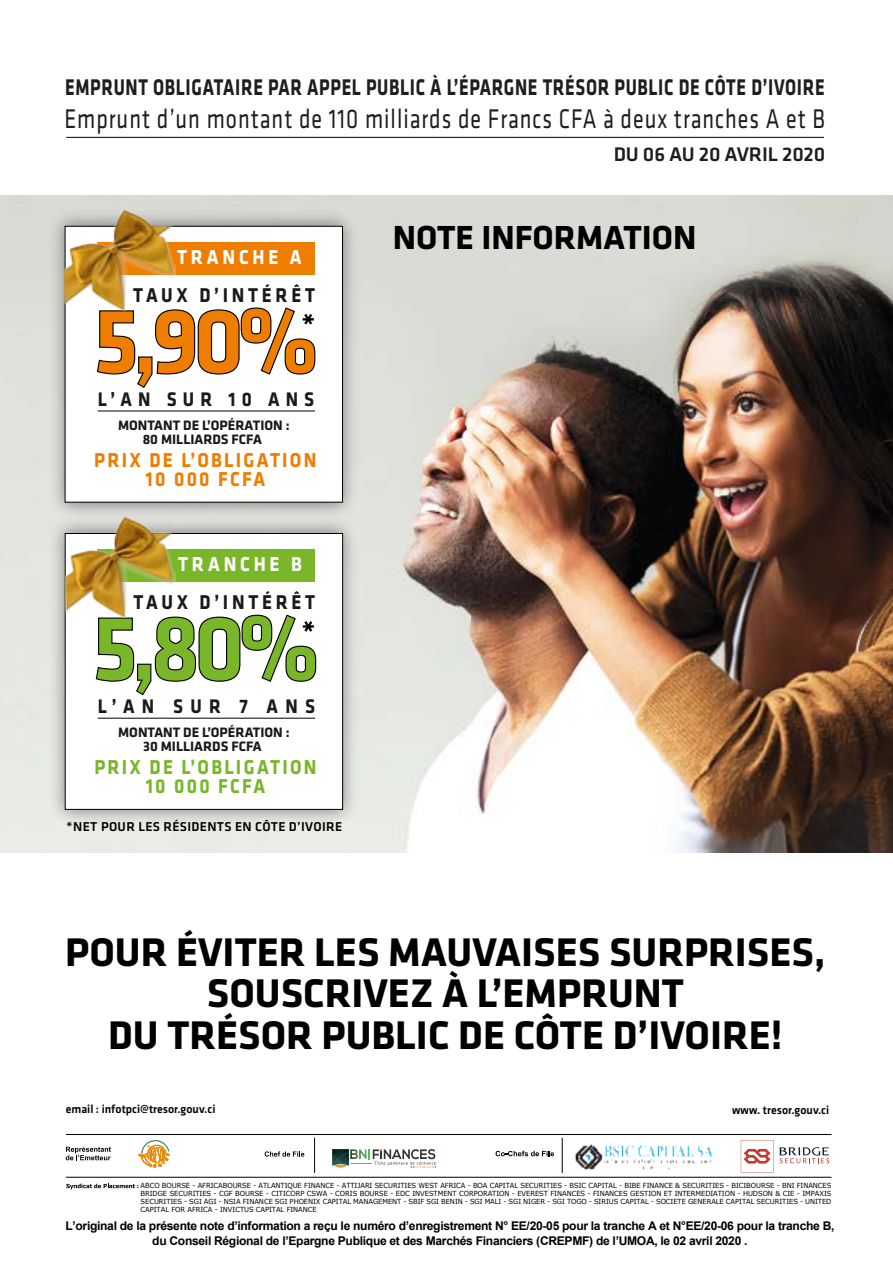
<style>
.page{position:relative;width:893px;height:1263px;background:#fff}
.page>*{position:absolute;margin:0;border:0;box-sizing:border-box;transform-origin:0 0}
.t1{font:700 96.15px "Klavika";color:#ef7d00;scale:.96 1}
.t2{font:700 96.15px "Klavika";color:#7ab62a;scale:.96 1}
.t3{font:700 41.4px/41.4px "Klavika";color:#000;text-align:center}
.t4{font:700 34.65px "Klavika";color:#000}
.t5{font:28.05px "Klavika";letter-spacing:.045em;color:#1e1e1c;scale:.78 1}
.t6{font:700 23.55px "Klavika";letter-spacing:.035em;color:#1e1e1c;scale:.77 1}
.t7{font:700 20.85px/18.8px "Klavika";letter-spacing:.12em;color:#ef7d00;text-align:center;scale:.9 1}
.t8{font:700 20.85px/18.8px "Klavika";letter-spacing:.12em;color:#7ab62a;text-align:center;scale:.9 1}
.t9{font:700 20.85px "Klavika";letter-spacing:.2em;color:#fff;scale:.9 1}
.t10{font:700 20.7px "Klavika";letter-spacing:.2em;color:#1b1919;scale:.9 1}
.t11{font:700 20.4px "Klavika";letter-spacing:.335em;color:#1b1919;scale:.9 1}
.t12{font:500 20.4px "Klavika";letter-spacing:-.015em;color:#1e1e1c}
.t13{font:700 14.1px/14.1px "Klavika";color:#1b181c;text-align:center}
.t14{font:500 13.2px "Klavika";letter-spacing:.025em;color:#000}
.t15{font:700 12px/14.4px "Arial";letter-spacing:-.025em;color:#000;text-align:center}
.t16{font:500 12px "Klavika";color:#000}
.t17{font:6.9px/8.1px "Verdana";letter-spacing:-.01em;color:#000;text-align:justify}
</style>
<div class="page">
<img style="left:0;top:195px;width:893px;height:658px">
<hr style="left:66px;top:137px;width:758px;height:1px;background:#1e1e1c">
<img style="left:42px;top:203px;width:325px;height:307px">
<div style="left:65px;top:226px;width:277px;height:276px;background:#fff"></div>
<div style="left:65px;top:226px;width:278px;height:276px;border:1px solid #000"></div>
<div style="left:98px;top:242px;width:217px;height:32px;background:#ef7d00"></div>
<svg style="left:96px;top:307px;width:220px;height:81px"></svg>
<hr style="left:98px;top:410px;width:217px;height:2px;background:#1e1e1c">
<img style="left:65px;top:209px;width:110px;height:102px">
<img style="left:42px;top:510px;width:325px;height:323px">
<div style="left:65px;top:533px;width:278px;height:276px;background:#fff"></div>
<div style="left:65px;top:533px;width:278px;height:277px;border:1px solid #000"></div>
<div style="left:98px;top:549px;width:217px;height:32px;background:#7ab62a"></div>
<svg style="left:95px;top:614px;width:222px;height:82px"></svg>
<hr style="left:98px;top:718px;width:217px;height:1px;background:#1e1e1c">
<img style="left:65px;top:517px;width:110px;height:101px">
<hr style="left:66px;top:1177px;width:765px;height:1px;background:#000">
<svg style="left:66px;top:1146px;width:45px;height:14px"></svg>
<svg style="left:138px;top:1140px;width:32px;height:27px"></svg>
<hr style="left:66px;top:1134px;width:765px;height:1px;background:#000">
<svg style="left:66px;top:1184px;width:72px;height:5px"></svg>
<hr style="left:562px;top:1138px;width:1px;height:35px;background:#000">
<svg style="left:496px;top:1151px;width:58px;height:5px"></svg>
<hr style="left:314px;top:1138px;width:1px;height:35px;background:#000">
<svg style="left:265px;top:1151px;width:39px;height:6px"></svg>
<svg style="left:332px;top:1149px;width:104px;height:19px"></svg>
<img style="left:575px;top:1144px;width:138px;height:26px">
<svg style="left:741px;top:1140px;width:32px;height:32px"></svg>
<svg style="left:779px;top:1147px;width:50px;height:16px"></svg>
<h3 class="t6" style="left:65px;top:75px;width:988px">EMPRUNT OBLIGATAIRE PAR APPEL PUBLIC À L’ÉPARGNE TRÉSOR PUBLIC DE CÔTE D’IVOIRE</h3>
<h3 class="t5" style="left:64px;top:104px;width:977px">Emprunt d’un montant de 110 milliards de Francs CFA à deux tranches A et B</h3>
<h3 class="t9" style="left:177px;top:246px;width:140px">TRANCHE A</h3>
<h3 class="t10" style="left:133px;top:284px;width:203px">TAUX D’INTÉRÊT</h3>
<h1 class="t1" style="left:93px;top:289px;width:237px">5 ,9 0 %</h1>
<h3 class="t11" style="left:98px;top:388px;width:242px">L’AN SUR 10 ANS</h3>
<h3 class="t13" style="left:118px;top:419px;width:173px">MONTANT DE L’OPÉRATION :<br>80 MILLIARDS FCFA</h3>
<h3 class="t7" style="left:94px;top:451px;width:248px">PRIX DE L’OBLIGATION<br>10 000 FCFA</h3>
<h3 class="t9" style="left:178px;top:553px;width:139px">TRANCHE B</h3>
<h3 class="t10" style="left:133px;top:591px;width:203px">TAUX D’INTÉRÊT</h3>
<h1 class="t2" style="left:92px;top:596px;width:239px">5 ,8 0 %</h1>
<h3 class="t11" style="left:98px;top:695px;width:243px">L’AN SUR 7 ANS</h3>
<h3 class="t13" style="left:118px;top:726px;width:173px">MONTANT DE L’OPÉRATION :<br>30 MILLIARDS FCFA</h3>
<h3 class="t8" style="left:94px;top:758px;width:248px">PRIX DE L’OBLIGATION<br>10 000 FCFA</h3>
<h3 class="t14" style="left:66px;top:819px;width:277px">*NET POUR LES RÉSIDENTS EN CÔTE D’IVOIRE</h3>
<h3 class="t12" style="left:614px;top:143px;width:213px">DU 06 AU 20 AVRIL 2020</h3>
<h3 class="t4" style="left:393px;top:219px;width:305px">NOTE INFORMATION</h3>
<h2 class="t3" style="left:65px;top:932px;width:762px">POUR ÉVITER LES MAUVAISES SURPRISES,<br>SOUSCRIVEZ À L’EMPRUNT<br>DU TRÉSOR PUBLIC DE CÔTE D’IVOIRE!</h2>
<h3 class="t16" style="left:66px;top:1103px;width:151px">email : infotpci@tresor.gouv.ci</h3>
<h3 class="t16" style="left:732px;top:1103px;width:99px">www. tresor.gouv.ci</h3>
<p class="t17" style="left:141px;top:1182px;width:692px">ABCO BOURSE - AFRICABOURSE - ATLANTIQUE FINANCE - ATTIJARI SECURITIES WEST AFRICA - BOA CAPITAL SECURITIES - BSIC CAPITAL - BIBE FINANCE &amp; SECURITIES - BICIBOURSE - BNI FINANCES BRIDGE SECURITIES - CGF BOURSE - CITICORP CSWA - CORIS BOURSE - EDC INVESTMENT CORPORATION - EVEREST FINANCES - FINANCES GESTION ET INTERMEDIATION - HUDSON &amp; CIE - IMPAXIS SECURITIES - SGI AGI - NSIA FINANCE SGI PHOENIX CAPITAL MANAGEMENT - SBIF SGI BENIN - SGI MALI - SGI NIGER - SGI TOGO - SIRIUS CAPITAL - SOCIETE GENERALE CAPITAL SECURITIES - UNITED CAPITAL FOR AFRICA - INVICTUS CAPITAL FINANCE</p>
<p class="t15" style="left:65px;top:1219px;width:771px">L’original de la présente note d’information a reçu le numéro d’enregistrement N° EE/20-05 pour la tranche A et N°EE/20-06 pour la tranche B, du Conseil Régional de l’Epargne Publique et des Marchés Financiers (CREPMF) de l’UMOA, le 02 avril 2020 .</p>
</div>
